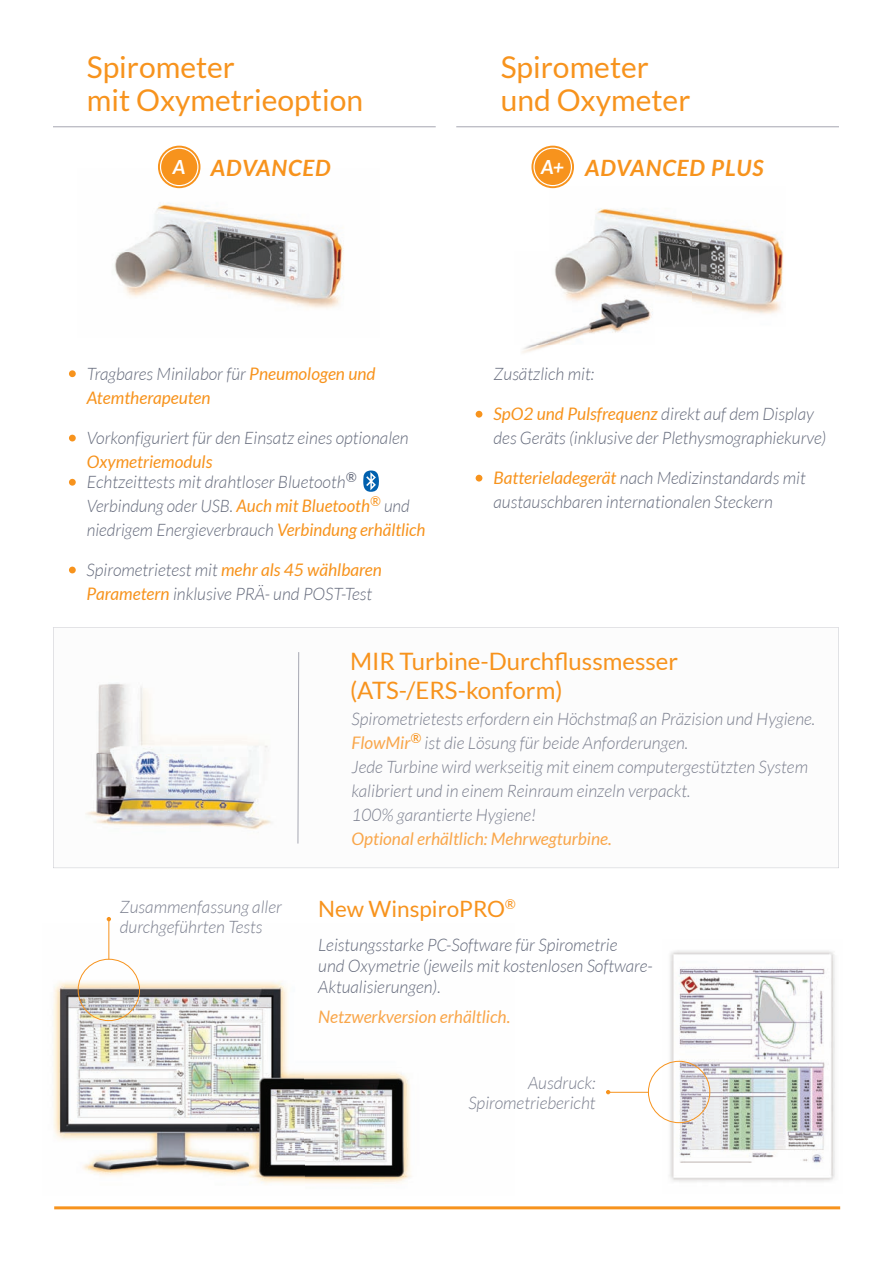
<style>
.page{position:relative;width:893px;height:1263px;background:#fff}
.page>*{position:absolute;margin:0;border:0;box-sizing:border-box;transform-origin:0 0}
.t1{font:30px/33px "Lato";color:#f7931d}
.t2{font:24px/28.5px "Lato";color:#f7931d}
.t3{font:italic 700 22.5px "Lato";letter-spacing:.04em;color:#f7931d}
.t4{font:22.5px "Lato";color:#f7931d}
.t5{font:italic 300 17.25px/24px "Lato";color:#666c7d}
.t6{font:italic 300 17.25px/24px "Lato";color:#7d8190}
.t7{font:italic 17.25px/24px "Lato";color:#f7931d}
.t8{font:italic 17.25px "Lato";color:#f9a64a}
.s1{font-size:19.5px;color:#fff}
.s2{font-weight:300;color:#666c7d}
.s3{font-weight:400;color:#f7931d}
.s4{font-weight:400;color:#f9a64a}
</style>
<div class="page">
<svg style="left:53px;top:628px;width:786px;height:240px"></svg>
<img style="left:62px;top:654px;width:233px;height:200px">
<img style="left:550px;top:186px;width:141px;height:94px">
<img style="left:691px;top:221px;width:93px;height:93px">
<img style="left:654px;top:280px;width:37px;height:20px">
<img style="left:532px;top:334px;width:29px;height:11px">
<img style="left:561px;top:327px;width:66px;height:16px">
<img style="left:522px;top:345px;width:29px;height:8px">
<img style="left:550px;top:252px;width:104px;height:75px">
<img style="left:114px;top:168px;width:230px;height:141px">
<img style="left:53px;top:924px;width:359px;height:260px">
<img style="left:663px;top:950px;width:172px;height:232px">
<svg style="left:298px;top:652px;width:1px;height:192px"></svg>
<hr style="left:54px;top:1206px;width:786px;height:3px;background:#f7931d">
<div style="left:69px;top:370px;width:7px;height:7px;background:#f7931d;border-radius:50%"></div>
<div style="left:69px;top:435px;width:7px;height:6px;background:#f7931d;border-radius:50%"></div>
<div style="left:476px;top:411px;width:6px;height:7px;background:#f7931d;border-radius:50%"></div>
<svg style="left:476px;top:475px;width:6px;height:6px"></svg>
<div style="left:158px;top:146px;width:42px;height:42px;background:#f7931d;border-radius:50%"></div>
<div style="left:160px;top:148px;width:39px;height:38px;border:1px solid #fff;border-radius:50%"></div>
<svg style="left:531px;top:146px;width:43px;height:42px"></svg>
<div style="left:533px;top:148px;width:39px;height:38px;border:1px solid #fff;border-radius:50%"></div>
<div style="left:69px;top:567px;width:7px;height:6px;background:#f7931d;border-radius:50%"></div>
<hr style="left:53px;top:127px;width:383px;height:1px;background:#a6a7b2">
<hr style="left:456px;top:127px;width:383px;height:1px;background:#a6a7b2">
<div style="left:69px;top:479px;width:7px;height:7px;background:#f7931d;border-radius:50%"></div>
<svg style="left:363px;top:470px;width:16px;height:22px"></svg>
<div style="left:78px;top:959px;width:62px;height:62px;border:1px solid #f7931d;border-radius:50%"></div>
<hr style="left:109px;top:919px;width:1px;height:40px;background:#f7931d">
<svg style="left:107px;top:917px;width:4px;height:4px"></svg>
<div style="left:648px;top:1061px;width:62px;height:62px;border:1px solid #f7931d;border-radius:50%"></div>
<hr style="left:608px;top:1092px;width:41px;height:1px;background:#f7931d">
<svg style="left:606px;top:1090px;width:4px;height:4px"></svg>
<h1 class="t1" style="left:87px;top:51px;width:278px">Spirometer<br>mit Oxymetrieoption</h1>
<h1 class="t1" style="left:501px;top:51px;width:191px">Spirometer und Oxymeter</h1>
<h3 class="t3" style="left:173px;top:155px;width:159px"><span class="s1">A</span> ADVANCED</h3>
<h3 class="t3" style="left:541px;top:155px;width:224px"><span class="s1">A+</span> ADVANCED PLUS</h3>
<p class="t7" style="left:87px;top:362px;width:290px"><span class="s2">Tragbares Minilabor für</span> Pneumologen und<br>Atemtherapeuten</p>
<p class="t5" style="left:87px;top:426px;width:323px">Vorkonfiguriert für den Einsatz eines optionalen</p>
<p class="t7" style="left:87px;top:450px;width:127px">Oxymetriemoduls</p>
<p class="t5" style="left:87px;top:470px;width:340px">Echtzeittests mit drahtloser Bluetooth<sup>®<br></sup>Verbindung oder USB. <span class="s3">Auch mit Bluetooth</span><sup>®</sup> und niedrigem Energieverbrauch <span class="s3">Verbindung erhältlich</span></p>
<p class="t5" style="left:87px;top:559px;width:297px">Spirometrietest mit <span class="s3">mehr als 45 wählbaren<br>Parametern</span> inklusive PRÄ- und POST-Test</p>
<p class="t5" style="left:493px;top:362px;width:102px">Zusätzlich mit:</p>
<p class="t5" style="left:493px;top:402px;width:334px"><span class="s3">SpO2 und Pulsfrequenz</span> direkt auf dem Display des Geräts (inklusive der Plethysmographiekurve)</p>
<p class="t5" style="left:493px;top:467px;width:314px"><span class="s3">Batterieladegerät</span> nach Medizinstandards mit austauschbaren internationalen Steckern</p>
<p class="t6" style="left:120px;top:897px;width:164px;line-height:20.7px">Zusammenfassung aller durchgeführten Tests</p>
<h2 class="t2" style="left:350px;top:647px;width:330px">MIR Turbine-Durchflussmesser (ATS-/ERS-konform)</h2>
<p class="t6" style="left:352px;top:707px;width:465px">Spirometrietests erfordern ein Höchstmaß an Präzision und Hygiene.<br><span class="s4">FlowMir</span><sup>®</sup> ist die Lösung für beide Anforderungen.<br>Jede Turbine wird werkseitig mit einem computergestützten System kalibriert und in einem Reinraum einzeln verpackt.<br>100% garantierte Hygiene!</p>
<p class="t8" style="left:352px;top:829px;width:262px">Optional erhältlich: Mehrwegturbine.</p>
<h3 class="t4" style="left:318px;top:896px;width:199px">New WinspiroPRO<sup>®</sup></h3>
<p class="t5" style="left:318px;top:935px;width:336px;line-height:20.7px">Leistungsstarke PC-Software für Spirometrie<br>und Oxymetrie (jeweils mit kostenlosen Software-<br>Aktualisierungen).</p>
<p class="t8" style="left:318px;top:1007px;width:194px">Netzwerkversion erhältlich.</p>
<p class="t6" style="left:468px;top:1073px;width:129px;line-height:20.7px;text-align:right">Ausdruck:<br>Spirometriebericht</p>
</div>
